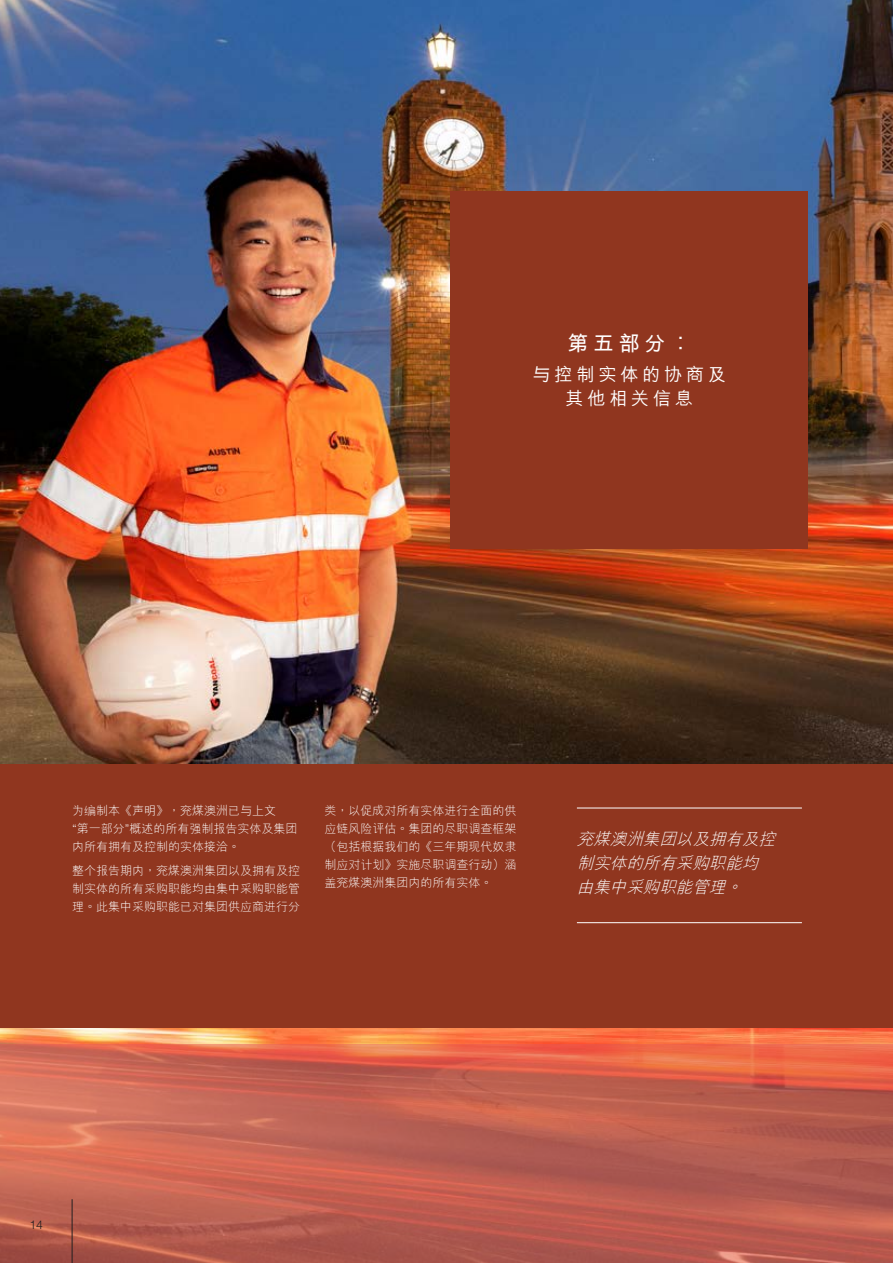
<style>
.page{position:relative;width:893px;height:1263px;background:#fff}
.page>*{position:absolute;margin:0;border:0;box-sizing:border-box;transform-origin:0 0}
.t1{font:700 21px "M Hei HKS";color:#fff}
.t2{font:500 18px/24px "M Hei HKS";letter-spacing:.22em;color:#fff;text-align:center}
.t3{font:italic 300 16.5px/24px "M Hei HKS";color:#fff}
.t4{font:300 12px/18px "M Hei HKS";color:#fff;text-align:justify}
.t5{font:300 12px "Helvetica LT Std";color:#231f20}
.s1{font-family:"Helvetica LT Std"}
</style>
<div class="page">
<img style="left:0;top:0;width:893px;height:1044px">
<div style="left:0;top:764px;width:893px;height:263px;background:#90361f"></div>
<div style="left:451px;top:191px;width:357px;height:358px;background:#90361f"></div>
<svg style="left:0;top:1044px;width:893px;height:219px;background:#c26151"></svg>
<hr style="left:577px;top:808px;width:225px;height:1px;background:#fff">
<hr style="left:577px;top:922px;width:225px;height:1px;background:#fff">
<hr style="left:72px;top:1199px;width:1px;height:64px;background:#231f20">
<h1 class="t1" style="left:568px;top:327px;width:125px">第五部分︰</h1>
<h2 class="t2" style="left:532px;top:361px;width:195px">與控制實體的協商及其他相關信息</h2>
<p class="t4" style="left:72px;top:801px;width:227px;text-align:left">為編製本《聲明》，兖煤澳洲已與上文<br><span class="s1">“</span>第一部分<span class="s1">”</span>概述的所有強制報告實體及集團內所有擁有及控制的實體接洽。</p>
<p class="t4" style="left:72px;top:861px;width:229px">整個報告期內，兖煤澳洲集團以及擁有及控制實體的所有採購職能均由集中採購職能管理。此集中採購職能已對集團供應商進行分</p>
<p class="t4" style="left:325px;top:801px;width:193px">類，以促成對所有實體進行全面的供應鏈風險評估。集團的盡職調查框架（包括根據我們的《三年期現代奴隸制應對計劃》實施盡職調查行動）涵蓋兖煤澳洲集團內的所有實體。</p>
<h3 class="t3" style="left:577px;top:826px;width:205px">兖煤澳洲集團以及擁有及控制實體的所有採購職能均由集中採購職能管理。</h3>
<p class="t5" style="left:29px;top:1217px;width:15px">14</p>
</div>
